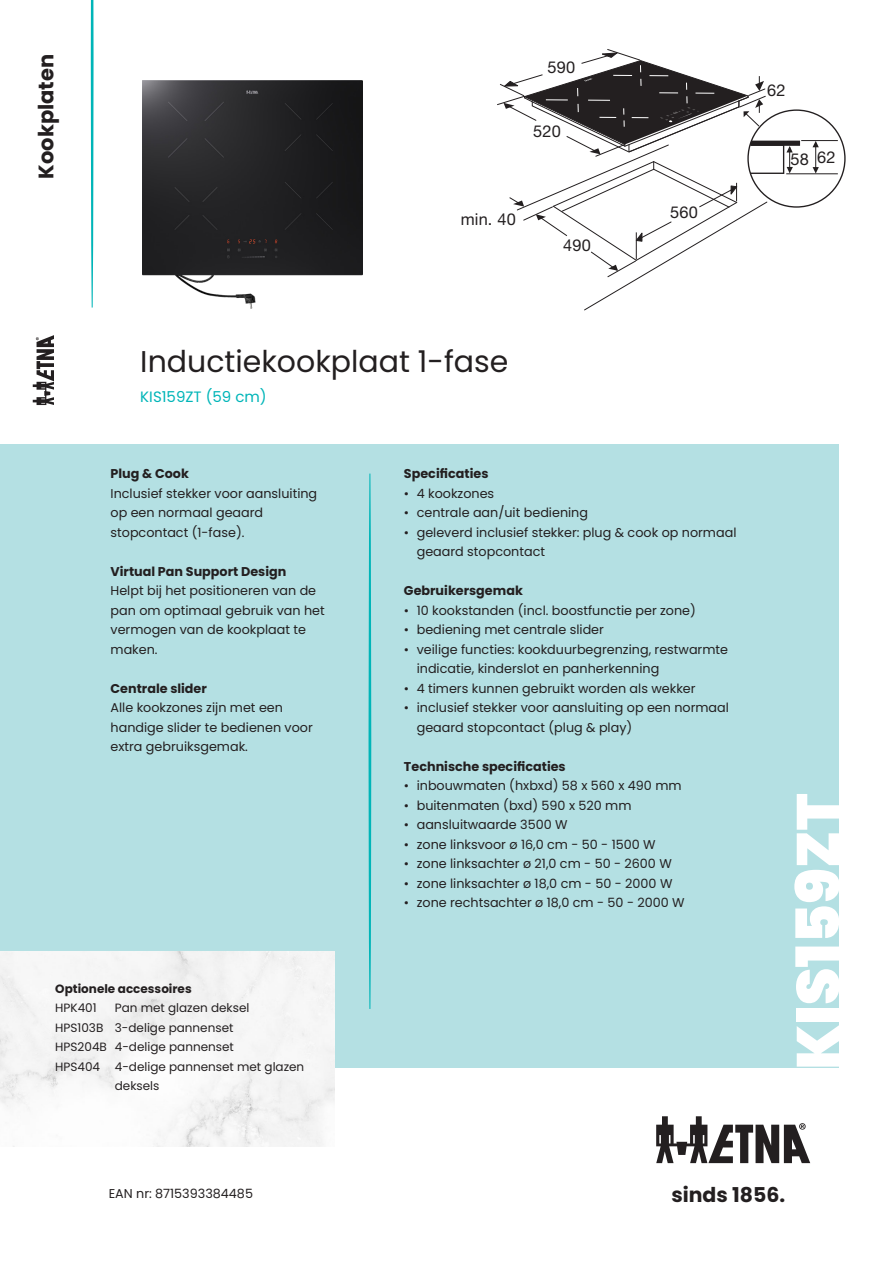
<style>
.page{position:relative;width:893px;height:1263px;background:#fff}
.page>*{position:absolute;margin:0;border:0;box-sizing:border-box;transform-origin:0 0}
.Typenummer_wit{font:900 60px "Poppins";color:#fff}
.Commerciële_naam{font:30px "Poppins";color:#231f20}
.t1{font:700 21px "Poppins";color:#231f20}
.t2{font:700 20.4px "Poppins";color:#231f20}
.t3{font:16.35px "Helvetica Neue LT Std";letter-spacing:.01em;color:#231f20}
.Typenummer___afmeting{font:15px "Poppins";color:#00b5b8}
.USP{font:12.75px/19.5px "Poppins";color:#231f20}
.producttekst_tussenkop{font:700 12.75px "Poppins";color:#231f20}
.ETNA_Producttekst_tussenkop{font:700 12.75px "Poppins";color:#231f20}
.Producttekst_tussenkop{font:700 12.75px "Poppins";color:#231f20}
.ETNA_Producttekst_bullet{font:12.75px "Poppins";color:#231f20}
.Optionele_accessoires{font:12px/19.5px "Poppins";color:#231f20}
.ETNA_producttekst_tussenkop{font:700 12px "Poppins";color:#231f20}
</style>
<div class="page">
<div style="left:0;top:444px;width:839px;height:623px;background:#b4e0e3"></div>
<svg style="left:91px;top:0;width:3px;height:308px"></svg>
<svg style="left:33px;top:335px;width:21px;height:70px"></svg>
<svg style="left:369px;top:474px;width:2px;height:535px"></svg>
<svg style="left:656px;top:1116px;width:154px;height:47px"></svg>
<div style="left:0;top:951px;width:334px;height:195px;background:#f5f5f5"></div>
<hr style="left:786px;top:173px;width:52px;height:1px;background:#231f20">
<hr style="left:801px;top:140px;width:37px;height:1px;background:#231f20">
<svg style="left:812px;top:141px;width:7px;height:33px"></svg>
<svg style="left:497px;top:49px;width:304px;height:262px"></svg>
<img style="left:143px;top:81px;width:219px;height:228px">
<h3 class="t1" style="left:34px;top:179px;width:126px;rotate:-90deg">Kookplaten</h3>
<p class="t3" style="left:547px;top:58px;width:29px">590</p>
<p class="t3" style="left:533px;top:121px;width:29px">520</p>
<p class="t3" style="left:461px;top:209px;width:57px">min. 40</p>
<p class="t3" style="left:563px;top:235px;width:29px">490</p>
<p class="t3" style="left:670px;top:203px;width:29px">560</p>
<p class="t3" style="left:767px;top:80px;width:20px">62</p>
<p class="t3" style="left:790px;top:149px;width:47px">58 62</p>
<p class="Commerciële_naam" style="left:140px;top:344px;width:370px">Inductiekookplaat 1-fase</p>
<p class="Typenummer___afmeting" style="left:140px;top:388px;width:128px">KIS159ZT (59 cm)</p>
<p class="Producttekst_tussenkop" style="left:111px;top:466px;width:80px">Plug &amp; Cook</p>
<p class="USP" style="left:111px;top:484px;width:208px">Inclusief stekker voor aansluiting op een normaal geaard stopcontact (1-fase).</p>
<p class="ETNA_Producttekst_tussenkop" style="left:111px;top:564px;width:177px">Virtual Pan Support Design</p>
<p class="USP" style="left:111px;top:581px;width:216px">Helpt bij het positioneren van de pan om optimaal gebruik van het vermogen van de kookplaat te maken.</p>
<p class="ETNA_Producttekst_tussenkop" style="left:111px;top:681px;width:98px">Centrale slider</p>
<p class="USP" style="left:111px;top:698px;width:204px">Alle kookzones zijn met een handige slider te bedienen voor extra gebruiksgemak.</p>
<p class="ETNA_producttekst_tussenkop" style="left:55px;top:981px;width:138px">Optionele accessoires</p>
<p class="Optionele_accessoires" style="left:55px;top:998px;width:43px">HPK401</p>
<p class="Optionele_accessoires" style="left:115px;top:998px;width:136px">Pan met glazen deksel</p>
<p class="Optionele_accessoires" style="left:55px;top:1018px;width:180px">HPS103B 3-delige pannenset</p>
<p class="Optionele_accessoires" style="left:55px;top:1037px;width:180px">HPS204B 4-delige pannenset</p>
<p class="Optionele_accessoires" style="left:115px;top:1057px;width:191px;text-indent:-60px">HPS404 4-delige pannenset met glazen deksels</p>
<p class="Producttekst_tussenkop" style="left:404px;top:466px;width:86px">Specificaties</p>
<p class="USP" style="left:404px;top:484px;width:92px">• 4 kookzones</p>
<p class="USP" style="left:404px;top:503px;width:186px">• centrale aan/uit bediening</p>
<p class="USP" style="left:417px;top:523px;width:321px;text-indent:-13px">• geleverd inclusief stekker: plug &amp; cook op normaal geaard stopcontact</p>
<p class="producttekst_tussenkop" style="left:404px;top:583px;width:120px">Gebruikersgemak</p>
<p class="USP" style="left:404px;top:601px;width:293px">• 10 kookstanden (incl. boostfunctie per zone)</p>
<p class="USP" style="left:404px;top:620px;width:201px">• bediening met centrale slider</p>
<p class="USP" style="left:417px;top:640px;width:313px;text-indent:-13px">• veilige functies: kookduurbegrenzing, restwarmte indicatie, kinderslot en panherkenning</p>
<p class="USP" style="left:404px;top:679px;width:293px">• 4 timers kunnen gebruikt worden als wekker</p>
<p class="USP" style="left:417px;top:698px;width:314px;text-indent:-13px">• inclusief stekker voor aansluiting op een normaal geaard stopcontact (plug &amp; play)</p>
<p class="producttekst_tussenkop" style="left:404px;top:759px;width:163px">Technische specificaties</p>
<p class="USP" style="left:404px;top:776px;width:279px">• inbouwmaten (hxbxd) 58 x 560 x 490 mm</p>
<p class="USP" style="left:404px;top:796px;width:229px">• buitenmaten (bxd) 590 x 520 mm</p>
<p class="USP" style="left:404px;top:815px;width:165px">• aansluitwaarde 3500 W</p>
<p class="USP" style="left:404px;top:835px;width:253px">• zone linksvoor ø 16,0 cm - 50 - 1500 W</p>
<p class="USP" style="left:404px;top:854px;width:269px">• zone linksachter ø 21,0 cm - 50 - 2600 W</p>
<p class="USP" style="left:404px;top:874px;width:270px">• zone linksachter ø 18,0 cm - 50 - 2000 W</p>
<p class="USP" style="left:404px;top:893px;width:282px">• zone rechtsachter ø 18,0 cm - 50 - 2000 W</p>
<p class="Typenummer_wit" style="left:783px;top:1070px;width:278px;rotate:-90deg">KIS159ZT</p>
<p class="ETNA_Producttekst_bullet" style="left:109px;top:1186px;width:146px">EAN nr: 8715393384485</p>
<h3 class="t2" style="left:671px;top:1183px;width:115px">sinds 1856.</h3>
</div>
